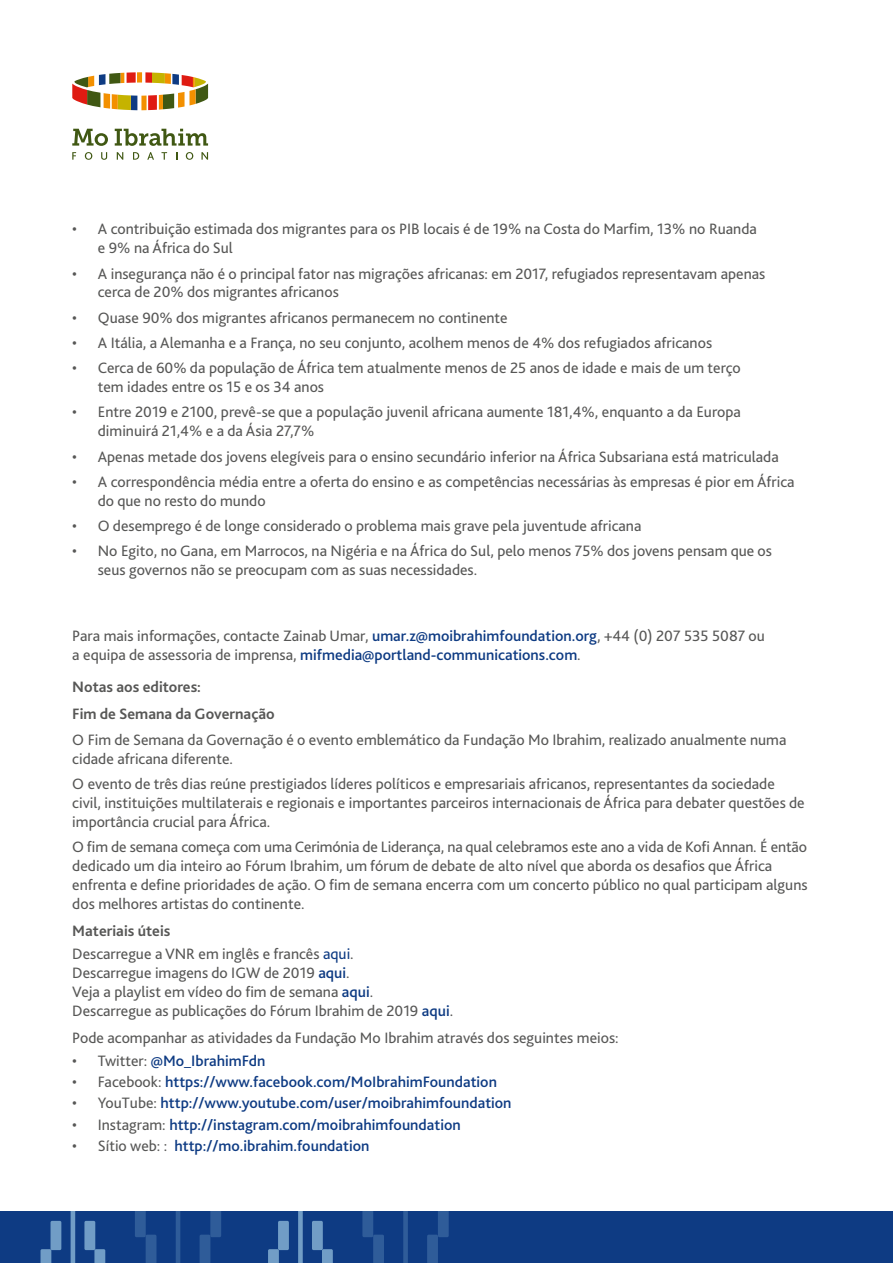
<style>
.page{position:relative;width:893px;height:1263px;background:#fff}
.page>*{position:absolute;margin:0;border:0;box-sizing:border-box;transform-origin:0 0}
.t1{font:15.75px/18.9px "Bliss 2";color:#575756}
.t2{font:500 15.75px "Bliss 2";color:#0e3b83}
.t3{font:700 15.75px/27.5px "Bliss 2";color:#575756}
.s1{font-weight:500;color:#0e3b83}
.s2{font-weight:700}
.s3{color:#0e3b83}
.s4{font-weight:400;color:#575756}
</style>
<div class="page">
<svg style="left:72px;top:72px;width:136px;height:38px"></svg>
<svg style="left:72px;top:152px;width:4px;height:8px"></svg>
<svg style="left:85px;top:152px;width:7px;height:8px"></svg>
<svg style="left:101px;top:152px;width:6px;height:8px"></svg>
<svg style="left:117px;top:152px;width:6px;height:8px"></svg>
<svg style="left:133px;top:152px;width:6px;height:8px"></svg>
<svg style="left:147px;top:152px;width:7px;height:8px"></svg>
<svg style="left:161px;top:152px;width:6px;height:8px"></svg>
<svg style="left:186px;top:152px;width:7px;height:8px"></svg>
<svg style="left:201px;top:152px;width:7px;height:8px"></svg>
<svg style="left:72px;top:129px;width:36px;height:17px"></svg>
<svg style="left:115px;top:129px;width:93px;height:17px"></svg>
<div style="left:0;top:1211px;width:893px;height:52px;background:#0e3b83"></div>
<div style="left:146px;top:1235px;width:10px;height:28px;background:#2f5c99;border-radius:2px"></div>
<svg style="left:135px;top:1211px;width:11px;height:26px"></svg>
<div style="left:200px;top:1235px;width:10px;height:28px;background:#2f5c99;border-radius:2px"></div>
<svg style="left:210px;top:1211px;width:11px;height:26px"></svg>
<svg style="left:176px;top:1211px;width:4px;height:52px"></svg>
<div style="left:51px;top:1221px;width:10px;height:29px;background:#719dc6;border-radius:2px"></div>
<svg style="left:41px;top:1249px;width:10px;height:14px"></svg>
<div style="left:84px;top:1221px;width:11px;height:29px;background:#719dc6;border-radius:2px"></div>
<svg style="left:94px;top:1249px;width:11px;height:14px"></svg>
<svg style="left:71px;top:1211px;width:4px;height:52px"></svg>
<div style="left:373px;top:1235px;width:11px;height:28px;background:#2f5c99;border-radius:2px"></div>
<svg style="left:362px;top:1211px;width:11px;height:26px"></svg>
<div style="left:427px;top:1235px;width:11px;height:28px;background:#2f5c99;border-radius:2px"></div>
<svg style="left:438px;top:1211px;width:11px;height:26px"></svg>
<svg style="left:403px;top:1211px;width:5px;height:52px"></svg>
<div style="left:278px;top:1221px;width:11px;height:29px;background:#719dc6;border-radius:2px"></div>
<svg style="left:268px;top:1249px;width:11px;height:14px"></svg>
<div style="left:312px;top:1221px;width:11px;height:29px;background:#719dc6;border-radius:2px"></div>
<svg style="left:322px;top:1249px;width:11px;height:14px"></svg>
<svg style="left:298px;top:1211px;width:5px;height:52px"></svg>
<p class="t1" style="left:98px;top:220px;width:661px;text-indent:-26px">• A contribuição estimada dos migrantes para os PIB locais é de 19% na Costa do Marfim, 13% no Ruanda e 9% na África do Sul</p>
<p class="t1" style="left:98px;top:264px;width:669px;text-indent:-26px">• A insegurança não é o principal fator nas migrações africanas: em 2017, refugiados representavam apenas cerca de 20% dos migrantes africanos</p>
<p class="t1" style="left:72px;top:308px;width:437px">• Quase 90% dos migrantes africanos permanecem no continente</p>
<p class="t1" style="left:72px;top:333px;width:641px">• A Itália, a Alemanha e a França, no seu conjunto, acolhem menos de 4% dos refugiados africanos</p>
<p class="t1" style="left:98px;top:359px;width:644px;text-indent:-26px">• Cerca de 60% da população de África tem atualmente menos de 25 anos de idade e mais de um terço tem idades entre os 15 e os 34 anos</p>
<p class="t1" style="left:98px;top:403px;width:644px;text-indent:-26px">• Entre 2019 e 2100, prevê-se que a população juvenil africana aumente 181,4%, enquanto a da Europa diminuirá 21,4% e a da Ásia 27,7%</p>
<p class="t1" style="left:72px;top:447px;width:708px">• Apenas metade dos jovens elegíveis para o ensino secundário inferior na África Subsariana está matriculada</p>
<p class="t1" style="left:98px;top:472px;width:698px;text-indent:-26px">• A correspondência média entre a oferta do ensino e as competências necessárias às empresas é pior em África do que no resto do mundo</p>
<p class="t1" style="left:72px;top:516px;width:571px">• O desemprego é de longe considerado o problema mais grave pela juventude africana</p>
<p class="t1" style="left:98px;top:542px;width:676px;text-indent:-26px">• No Egito, no Gana, em Marrocos, na Nigéria e na África do Sul, pelo menos 75% dos jovens pensam que os seus governos não se preocupam com as suas necessidades.</p>
<p class="t1" style="left:72px;top:627px;width:694px">Para mais informações, contacte Zainab Umar, <span class="s1">umar.z@moibrahimfoundation.org</span>, +44 (0) 207 535 5087 ou a equipa de assessoria de imprensa, <span class="s1">mifmedia@portland-communications.com</span>.</p>
<p class="t3" style="left:72px;top:673px;width:204px">Notas aos editores:<br>Fim de Semana da Governação</p>
<p class="t1" style="left:72px;top:730px;width:716px">O Fim de Semana da Governação é o evento emblemático da Fundação Mo Ibrahim, realizado anualmente numa cidade africana diferente.</p>
<p class="t1" style="left:72px;top:774px;width:734px">O evento de três dias reúne prestigiados líderes políticos e empresariais africanos, representantes da sociedade civil, instituições multilaterais e regionais e importantes parceiros internacionais de África para debater questões de importância crucial para África.</p>
<p class="t1" style="left:72px;top:837px;width:737px">O fim de semana começa com uma Cerimónia de Liderança, na qual celebramos este ano a vida de Kofi Annan. É então dedicado um dia inteiro ao Fórum Ibrahim, um fórum de debate de alto nível que aborda os desafios que África enfrenta e define prioridades de ação. O fim de semana encerra com um concerto público no qual participam alguns dos melhores artistas do continente.</p>
<p class="t1" style="left:72px;top:919px;width:283px;line-height:23.1px"><span class="s2">Materiais úteis<br></span>Descarregue a VNR em inglês e francês <span class="s3">aqui</span>.</p>
<p class="t1" style="left:72px;top:963px;width:382px">Descarregue imagens do IGW de 2019 <span class="s1">aqui</span>.<br>Veja a playlist em vídeo do fim de semana <span class="s1">aqui</span>.<br>Descarregue as publicações do Fórum Ibrahim de 2019 <span class="s1">aqui</span>.</p>
<p class="t1" style="left:72px;top:1028px;width:548px">Pode acompanhar as atividades da Fundação Mo Ibrahim através dos seguintes meios:</p>
<p class="t2" style="left:72px;top:1051px;width:195px"><span class="s4">• Twitter:</span> @Mo_IbrahimFdn</p>
<p class="t2" style="left:72px;top:1072px;width:426px"><span class="s4">• Facebook:</span> https://www.facebook.com/MoIbrahimFoundation</p>
<p class="t2" style="left:72px;top:1093px;width:441px"><span class="s4">• YouTube:</span> http://www.youtube.com/user/moibrahimfoundation</p>
<p class="t2" style="left:72px;top:1114px;width:390px"><span class="s4">• Instagram:</span> http://instagram.com/moibrahimfoundation</p>
<p class="t2" style="left:72px;top:1135px;width:299px"><span class="s4">• Sítio web: :</span> http://mo.ibrahim.foundation</p>
</div>
